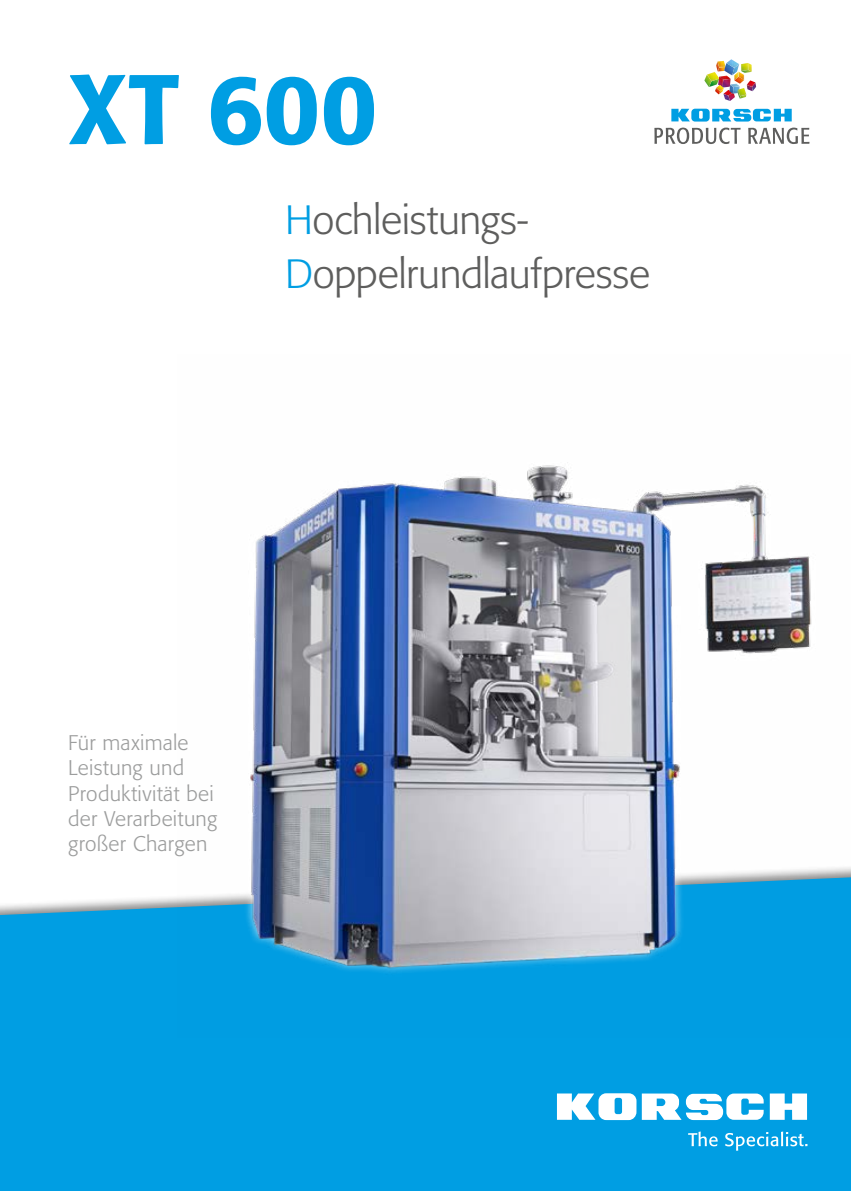
<style>
.page{position:relative;width:851px;height:1191px;background:#fff}
.page>*{position:absolute;margin:0;border:0;box-sizing:border-box;transform-origin:0 0}
.t1{font:500 97.5px "Formata Pro";color:#009ee3}
.t2{font:300 40.5px/54px "Formata Pro";letter-spacing:-.01em;color:#5e5e5d}
.t3{font:300 21px/25.2px "Formata Pro";letter-spacing:.015em;color:#9c9d9d}
.s1{color:#009ee3}
</style>
<div class="page">
<div style="left:0;top:897px;width:850px;height:294px;background:#009ee3"></div>
<svg style="left:557px;top:1093px;width:249px;height:27px"></svg>
<svg style="left:688px;top:1131px;width:119px;height:19px;background:#38b3e9"></svg>
<svg style="left:671px;top:109px;width:120px;height:13px"></svg>
<svg style="left:654px;top:128px;width:86px;height:16px"></svg>
<svg style="left:748px;top:128px;width:61px;height:16px"></svg>
<img style="left:704px;top:59px;width:52px;height:42px">
<img style="left:178px;top:462px;width:672px;height:575px">
<h1 class="t1" style="left:68px;top:46px;width:311px">XT 600</h1>
<h2 class="t2" style="left:285px;top:193px;width:366px"><span class="s1">H</span>ochleistungs-<br><span class="s1">D</span>oppelrundlaufpresse</h2>
<p class="t3" style="left:68px;top:730px;width:150px">Für maximale<br>Leistung und<br>Produktivität bei der Verarbeitung großer Chargen</p>
</div>
